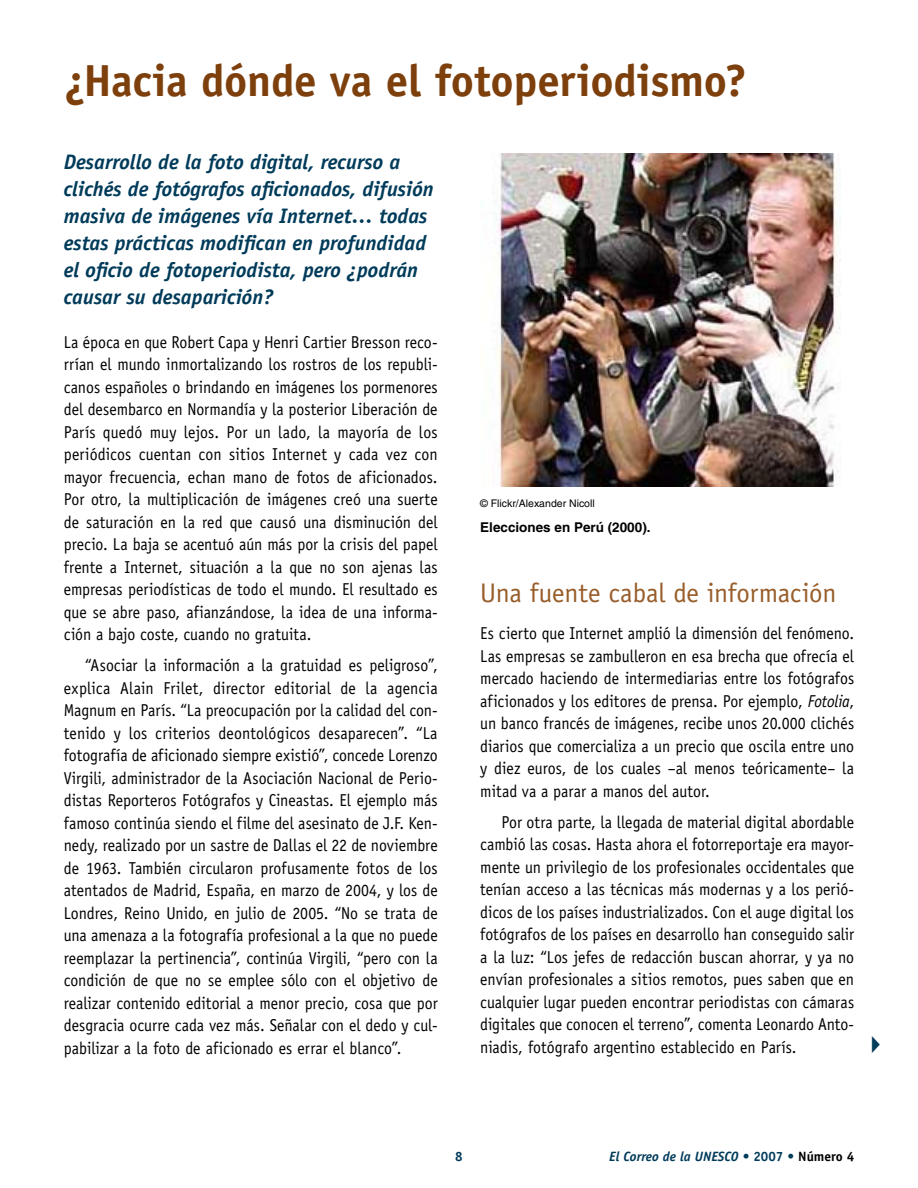
<style>
.page{position:relative;width:918px;height:1188px;background:#fff}
.page>*{position:absolute;margin:0;border:0;box-sizing:border-box;transform-origin:0 0}
.t1{font:700 45px "Officina Sans Std";letter-spacing:-.01em;color:#7d3f0b}
.t2{font:27px "Officina Sans Std";letter-spacing:-.01em;color:#985d2a}
.t3{font:italic 700 21px/27px "Officina Sans Std";color:#003b5a}
.t4{font:17.25px/22.5px "Officina Sans Std";color:#000;text-align:justify;scale:.92 1}
.t5{font:italic 700 13.5px "Officina Sans Std";color:#003b5a}
.t6{font:700 13.5px "Helvetica LT Std";color:#000}
.t7{font:10.5px "Helvetica LT Std";color:#000}
.s1{font-style:italic}
.s2{font-style:normal}
.s3{font-style:normal;color:#000}
</style>
<div class="page">
<img style="left:494px;top:154px;width:347px;height:333px">
<h1 class="t1" style="left:64px;top:53px;width:685px">¿Hacia dónde va el fotoperiodismo?</h1>
<p class="t3" style="left:64px;top:148px;width:371px">Desarrollo de la foto digital, recurso a clichés de fotógrafos aficionados, difusión masiva de imágenes vía Internet… todas estas prácticas modifican en profundidad el oficio de fotoperiodista, pero ¿podrán causar su desaparición?</p>
<p class="t4" style="left:64px;top:331px;width:408px">La época en que Robert Capa y Henri Cartier Bresson reco&shy;rrían el mundo inmortalizando los rostros de los republi&shy;canos españoles o brindando en imágenes los pormenores del desembarco en Normandía y la posterior Liberación de París quedó muy lejos. Por un lado, la mayoría de los periódicos cuentan con sitios Internet y cada vez con mayor frecuencia, echan mano de fotos de aficionados.<br>Por otro, la multiplicación de imágenes creó una suerte de saturación en la red que causó una disminución del precio. La baja se acentuó aún más por la crisis del papel frente a Internet, situación a la que no son ajenas las empresas periodísticas de todo el mundo. El resultado es que se abre paso, afianzándose, la idea de una informa&shy;ción a bajo coste, cuando no gratuita.</p>
<p class="t4" style="left:64px;top:654px;width:408px;text-indent:21px">“Asociar la información a la gratuidad es peligroso”, explica Alain Frilet, director editorial de la agencia Magnum en París. “La preocupación por la calidad del con&shy;tenido y los criterios deontológicos desaparecen”. “La fotografía de aficionado siempre existió”, concede Lorenzo Virgili, administrador de la Asociación Nacional de Perio&shy;distas Reporteros Fotógrafos y Cineastas. El ejemplo más famoso continúa siendo el filme del asesinato de J.F. Ken&shy;nedy, realizado por un sastre de Dallas el 22 de noviembre de 1963. También circularon profusamente fotos de los atentados de Madrid, España, en marzo de 2004, y los de Londres, Reino Unido, en julio de 2005. “No se trata de una amenaza a la fotografía profesional a la que no puede reemplazar la pertinencia”, continúa Virgili, “pero con la condición de que no se emplee sólo con el objetivo de realizar contenido editorial a menor precio, cosa que por desgracia ocurre cada vez más. Señalar con el dedo y cul&shy;pabilizar a la foto de aficionado es errar el blanco”.</p>
<p class="t7" style="left:480px;top:497px;width:116px">© Flickr/Alexander Nicoll</p>
<p class="t6" style="left:480px;top:519px;width:172px">Elecciones en Perú (2000).</p>
<h2 class="t2" style="left:480px;top:577px;width:358px">Una fuente cabal de información</h2>
<p class="t4" style="left:480px;top:622px;width:408px">Es cierto que Internet amplió la dimensión del fenómeno.<br>Las empresas se zambulleron en esa brecha que ofrecía el mercado haciendo de intermediarias entre los fotógrafos aficionados y los editores de prensa. Por ejemplo, <span class="s1">Fotolia</span>, un banco francés de imágenes, recibe unos 20.000 clichés diarios que comercializa a un precio que oscila entre uno y diez euros, de los cuales –al menos teóricamente– la mitad va a parar a manos del autor.</p>
<p class="t4" style="left:480px;top:811px;width:408px;text-indent:21px">Por otra parte, la llegada de material digital abordable cambió las cosas. Hasta ahora el fotorreportaje era mayor&shy;mente un privilegio de los profesionales occidentales que tenían acceso a las técnicas más modernas y a los perió&shy;dicos de los países industrializados. Con el auge digital los fotógrafos de los países en desarrollo han conseguido salir a la luz: “Los jefes de redacción buscan ahorrar, y ya no envían profesionales a sitios remotos, pues saben que en cualquier lugar pueden encontrar periodistas con cámaras digitales que conocen el terreno”, comenta Leonardo Anto&shy;niadis, fotógrafo argentino establecido en París.</p>
<p class="t5" style="left:609px;top:1148px;width:247px">El Correo de la UNESCO <span class="s2">• 2007 •</span> <span class="s3">Número 4</span></p>
</div>
